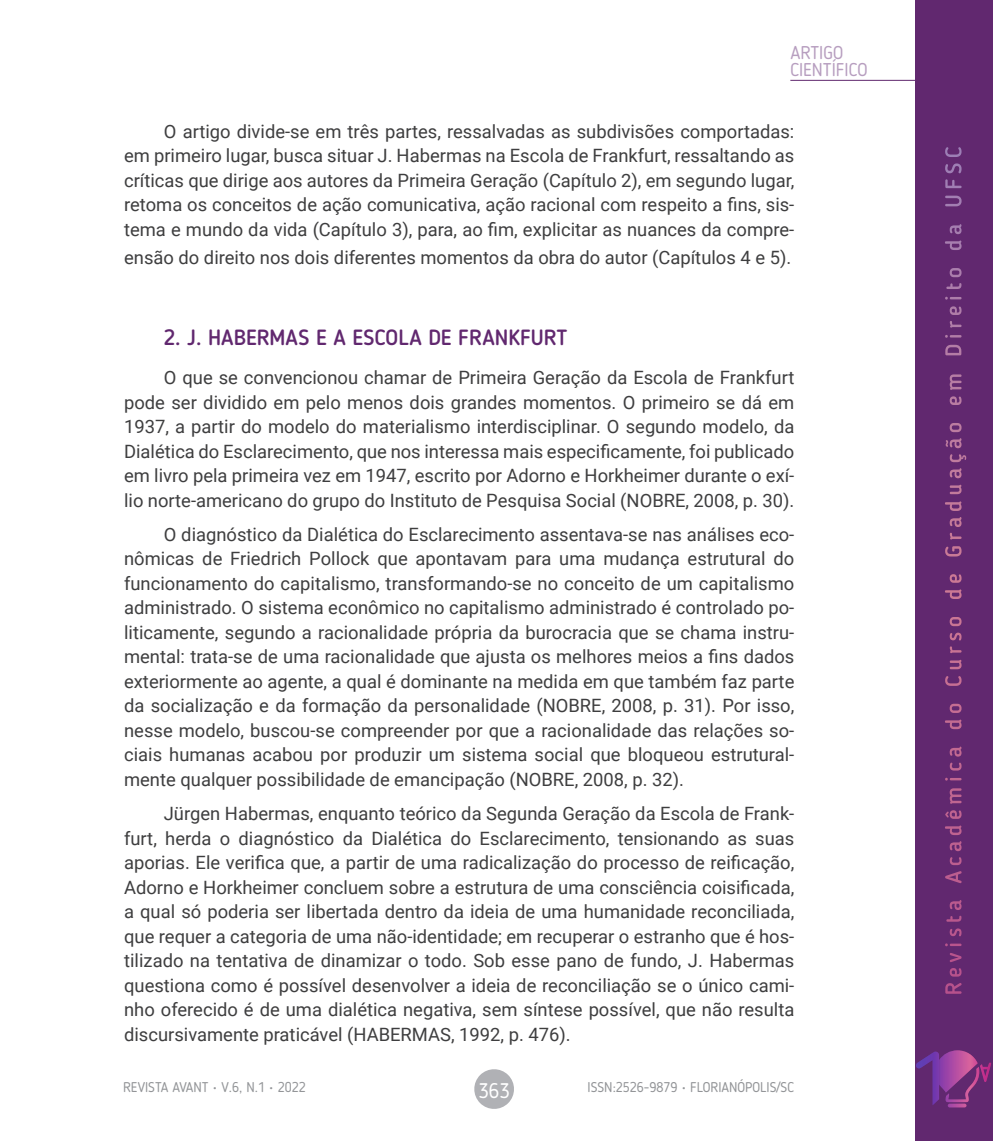
<style>
.page{position:relative;width:993px;height:1141px;background:#fff}
.page>*{position:absolute;margin:0;border:0;box-sizing:border-box;transform-origin:0 0}
.SEÇÕES{font:500 21.88px "Blogger Sans";color:#61286f}
.t1{font:21px "Blogger Sans";color:#fff}
.MIOLO{font:18.38px/24.5px "Roboto";color:#3e3e3f;text-align:justify}
.t2{font:18.38px/17.5px "Blogger Sans";color:#b79ebf}
.t3{font:14px "Blogger Sans";color:#939598}
</style>
<div class="page">
<svg style="left:474px;top:1069px;width:40px;height:40px"></svg>
<hr style="left:790px;top:80px;width:125px;height:1px;background:#61286f">
<div style="left:915px;top:0;width:77px;height:1141px;background:#61286f"></div>
<svg style="left:916px;top:1050px;width:74px;height:57px"></svg>
<svg style="left:945px;top:983px;width:16px;height:11px"></svg>
<svg style="left:949px;top:968px;width:12px;height:9px"></svg>
<svg style="left:949px;top:953px;width:12px;height:9px"></svg>
<svg style="left:945px;top:943px;width:16px;height:3px"></svg>
<svg style="left:949px;top:928px;width:12px;height:8px"></svg>
<svg style="left:946px;top:916px;width:15px;height:6px"></svg>
<svg style="left:949px;top:900px;width:12px;height:10px"></svg>
<svg style="left:945px;top:871px;width:16px;height:12px"></svg>
<svg style="left:949px;top:857px;width:12px;height:8px"></svg>
<svg style="left:949px;top:841px;width:12px;height:10px"></svg>
<svg style="left:945px;top:826px;width:16px;height:9px"></svg>
<svg style="left:945px;top:810px;width:16px;height:9px"></svg>
<svg style="left:949px;top:788px;width:12px;height:16px"></svg>
<svg style="left:945px;top:778px;width:16px;height:3px"></svg>
<svg style="left:949px;top:763px;width:12px;height:8px"></svg>
<svg style="left:949px;top:747px;width:12px;height:10px"></svg>
<svg style="left:945px;top:720px;width:16px;height:9px"></svg>
<svg style="left:949px;top:704px;width:12px;height:9px"></svg>
<svg style="left:945px;top:676px;width:16px;height:10px"></svg>
<svg style="left:949px;top:660px;width:12px;height:9px"></svg>
<svg style="left:949px;top:646px;width:12px;height:7px"></svg>
<svg style="left:949px;top:633px;width:12px;height:7px"></svg>
<svg style="left:949px;top:617px;width:12px;height:9px"></svg>
<svg style="left:945px;top:589px;width:16px;height:10px"></svg>
<svg style="left:949px;top:574px;width:12px;height:9px"></svg>
<svg style="left:945px;top:546px;width:16px;height:10px"></svg>
<svg style="left:949px;top:533px;width:12px;height:6px"></svg>
<svg style="left:949px;top:517px;width:12px;height:10px"></svg>
<svg style="left:945px;top:501px;width:16px;height:10px"></svg>
<svg style="left:949px;top:485px;width:12px;height:9px"></svg>
<svg style="left:949px;top:468px;width:12px;height:10px"></svg>
<svg style="left:949px;top:454px;width:16px;height:8px"></svg>
<svg style="left:945px;top:438px;width:16px;height:10px"></svg>
<svg style="left:949px;top:423px;width:12px;height:9px"></svg>
<svg style="left:949px;top:396px;width:12px;height:9px"></svg>
<svg style="left:949px;top:374px;width:12px;height:16px"></svg>
<svg style="left:945px;top:345px;width:16px;height:10px"></svg>
<svg style="left:945px;top:335px;width:16px;height:3px"></svg>
<svg style="left:949px;top:321px;width:12px;height:7px"></svg>
<svg style="left:949px;top:306px;width:12px;height:9px"></svg>
<svg style="left:945px;top:297px;width:16px;height:3px"></svg>
<svg style="left:946px;top:283px;width:15px;height:6px"></svg>
<svg style="left:949px;top:268px;width:12px;height:9px"></svg>
<svg style="left:945px;top:241px;width:16px;height:9px"></svg>
<svg style="left:949px;top:224px;width:12px;height:10px"></svg>
<svg style="left:945px;top:196px;width:16px;height:10px"></svg>
<svg style="left:945px;top:179px;width:16px;height:9px"></svg>
<svg style="left:945px;top:163px;width:16px;height:10px"></svg>
<svg style="left:945px;top:147px;width:16px;height:10px"></svg>
<p class="t2" style="left:790px;top:44px;width:79px">ARTIGO<br>CIENTÍFICO</p>
<p class="MIOLO" style="left:124px;top:118px;width:671px;text-indent:40px">O artigo divide-se em três partes, ressalvadas as subdivisões comportadas: em primeiro lugar, busca situar J. Habermas na Escola de Frankfurt, ressaltando as críticas que dirige aos autores da Primeira Geração (Capítulo 2), em segundo lugar, retoma os conceitos de ação comunicativa, ação racional com respeito a fins, sis&shy;tema e mundo da vida (Capítulo 3), para, ao fim, explicitar as nuances da compre-</p>
<p class="MIOLO" style="left:124px;top:244px;width:668px">ensão do direito nos dois diferentes momentos da obra do autor (Capítulos 4 e 5).</p>
<p class="SEÇÕES" style="left:164px;top:324px;width:405px">2. J. HABERMAS E A ESCOLA DE FRANKFURT</p>
<p class="MIOLO" style="left:124px;top:365px;width:671px;text-indent:40px">O que se convencionou chamar de Primeira Geração da Escola de Frankfurt pode ser dividido em pelo menos dois grandes momentos. O primeiro se dá em 1937, a partir do modelo do materialismo interdisciplinar. O segundo modelo, da Dialética do Esclarecimento, que nos interessa mais especificamente, foi publicado em livro pela primeira vez em 1947, escrito por Adorno e Horkheimer durante o exí&shy;lio norte-americano do grupo do Instituto de Pesquisa Social (NOBRE, 2008, p. 30).</p>
<p class="MIOLO" style="left:124px;top:521px;width:671px;text-indent:40px">O diagnóstico da Dialética do Esclarecimento assentava-se nas análises eco&shy;nômicas de Friedrich Pollock que apontavam para uma mudança estrutural do funcionamento do capitalismo, transformando-se no conceito de um capitalismo administrado. O sistema econômico no capitalismo administrado é controlado po&shy;liticamente, segundo a racionalidade própria da burocracia que se chama instru&shy;mental: trata-se de uma racionalidade que ajusta os melhores meios a fins dados exteriormente ao agente, a qual é dominante na medida em que também faz parte da socialização e da formação da personalidade (NOBRE, 2008, p. 31). Por isso, nesse modelo, buscou-se compreender por que a racionalidade das relações so&shy;ciais humanas acabou por produzir um sistema social que bloqueou estrutural&shy;mente qualquer possibilidade de emancipação (NOBRE, 2008, p. 32).</p>
<p class="MIOLO" style="left:124px;top:801px;width:671px;text-indent:40px">Jürgen Habermas, enquanto teórico da Segunda Geração da Escola de Frank&shy;furt, herda o diagnóstico da Dialética do Esclarecimento, tensionando as suas aporias. Ele verifica que, a partir de uma radicalização do processo de reificação, Adorno e Horkheimer concluem sobre a estrutura de uma consciência coisificada, a qual só poderia ser libertada dentro da ideia de uma humanidade reconciliada, que requer a categoria de uma não-identidade; em recuperar o estranho que é hos&shy;tilizado na tentativa de dinamizar o todo. Sob esse pano de fundo, J. Habermas questiona como é possível desenvolver a ideia de reconciliação se o único cami&shy;nho oferecido é de uma dialética negativa, sem síntese possível, que não resulta discursivamente praticável (HABERMAS, 1992, p. 476).</p>
<p class="t3" style="left:123px;top:1079px;width:184px">REVISTA AVANT • V.6, N.1 • 2022</p>
<p class="t3" style="left:587px;top:1079px;width:208px">ISSN:2526-9879 • FLORIANÓPOLIS/SC</p>
<p class="t1" style="left:478px;top:1078px;width:33px">363</p>
</div>
